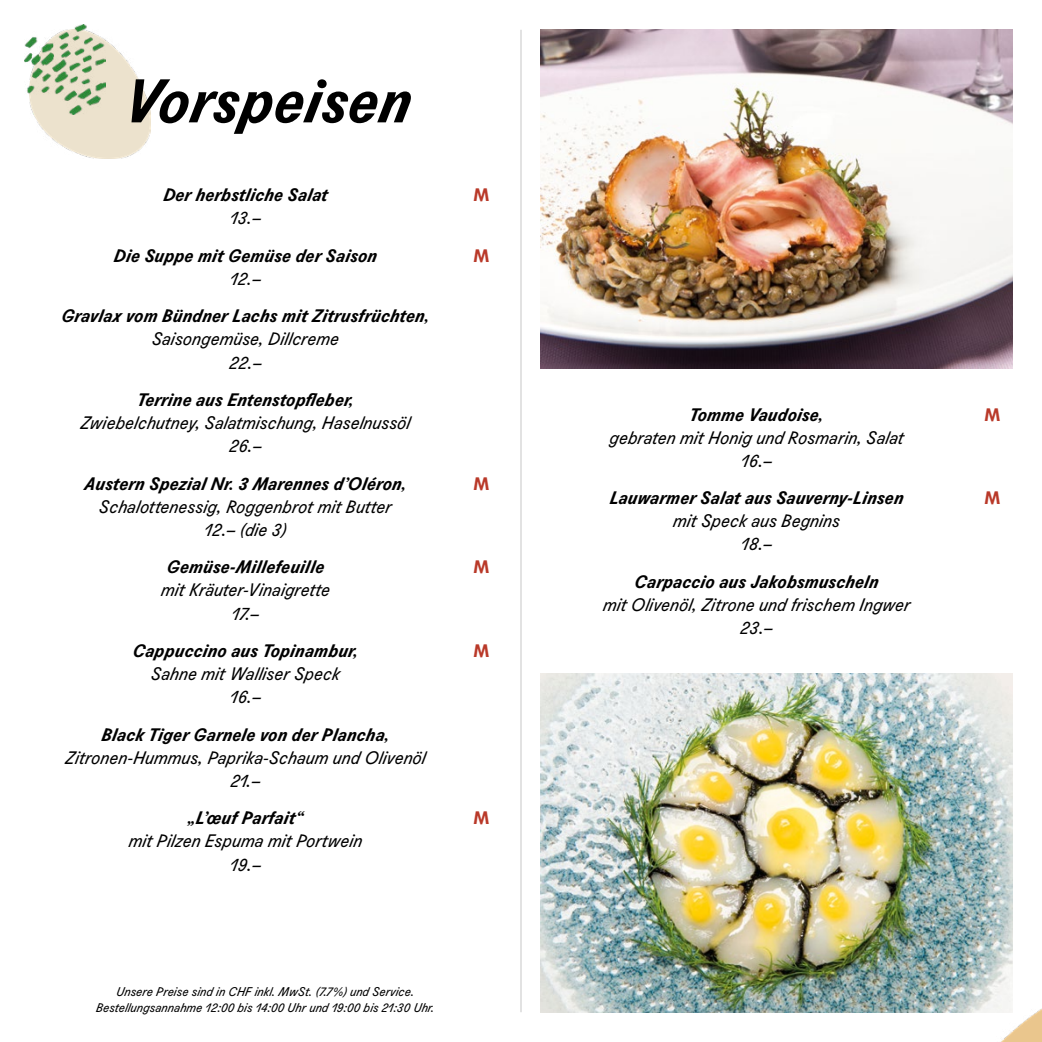
<style>
.page{position:relative;width:1042px;height:1042px;background:#fff}
.page>*{position:absolute;margin:0;border:0;box-sizing:border-box;transform-origin:0 0}
.t1{font:italic 700 59.5px "Agipo";color:#000}
.t2{font:italic 17.5px/23.1px "Agipo";color:#000;text-align:center}
.t3{font:italic 700 17.5px "Agipo";color:#000}
.t4{font:700 17.5px "Agipo";color:#b93929}
.t5{font:italic 12.25px/16.1px "Agipo";color:#000;text-align:center}
</style>
<div class="page">
<img style="left:33px;top:40px;width:118px;height:119px">
<img style="left:25px;top:25px;width:81px;height:89px">
<hr style="left:521px;top:30px;width:1px;height:982px;background:#c6c6c6">
<img style="left:897px;top:995px;width:145px;height:47px">
<img style="left:541px;top:674px;width:471px;height:338px">
<img style="left:541px;top:30px;width:471px;height:338px">
<h1 class="t1" style="left:124px;top:54px;width:289px">Vorspeisen</h1>
<p class="t3" style="left:163px;top:181px;width:166px">Der herbstliche Salat</p>
<p class="t2" style="left:230px;top:205px;width:33px">13.–</p>
<p class="t3" style="left:114px;top:242px;width:265px">Die Suppe mit Gemüse der Saison</p>
<p class="t2" style="left:230px;top:266px;width:33px">12.–</p>
<p class="t3" style="left:61px;top:302px;width:370px">Gravlax vom Bündner Lachs mit Zitrusfrüchten,</p>
<p class="t2" style="left:152px;top:326px;width:189px">Saisongemüse, Dillcreme<br>22.–</p>
<p class="t3" style="left:137px;top:386px;width:218px">Terrine aus Entenstopfleber,</p>
<p class="t2" style="left:81px;top:410px;width:331px">Zwiebelchutney, Salatmischung, Haselnussöl<br>26.–</p>
<p class="t3" style="left:84px;top:470px;width:324px">Austern Spezial Nr. 3 Marennes d’Oléron,</p>
<p class="t2" style="left:99px;top:493px;width:294px">Schalottenessig, Roggenbrot mit Butter<br>12.– (die 3)</p>
<p class="t3" style="left:167px;top:553px;width:159px">Gemüse-Millefeuille</p>
<p class="t2" style="left:161px;top:577px;width:170px">mit Kräuter-Vinaigrette<br>17.–</p>
<p class="t3" style="left:133px;top:637px;width:227px">Cappuccino aus Topinambur,</p>
<p class="t2" style="left:151px;top:661px;width:190px">Sahne mit Walliser Speck<br>16.–</p>
<p class="t3" style="left:101px;top:721px;width:290px">Black Tiger Garnele von der Plancha,</p>
<p class="t2" style="left:65px;top:744px;width:362px">Zitronen-Hummus, Paprika-Schaum und Olivenöl<br>21.–</p>
<p class="t3" style="left:188px;top:804px;width:117px">„L’œuf Parfait“</p>
<p class="t2" style="left:129px;top:828px;width:235px">mit Pilzen Espuma mit Portwein<br>19.–</p>
<p class="t4" style="left:473px;top:181px;width:18px">M</p>
<p class="t4" style="left:473px;top:242px;width:18px">M</p>
<p class="t4" style="left:473px;top:470px;width:18px">M</p>
<p class="t4" style="left:473px;top:553px;width:18px">M</p>
<p class="t4" style="left:473px;top:637px;width:18px">M</p>
<p class="t4" style="left:473px;top:804px;width:18px">M</p>
<p class="t5" style="left:96px;top:982px;width:340px">Unsere Preise sind in CHF inkl. MwSt. (7.7%) und Service.<br>Bestellungsannahme 12:00 bis 14:00 Uhr und 19:00 bis 21:30 Uhr.</p>
<p class="t3" style="left:689px;top:400px;width:136px">Tomme Vaudoise,</p>
<p class="t2" style="left:609px;top:424px;width:296px">gebraten mit Honig und Rosmarin, Salat<br>16.–</p>
<p class="t3" style="left:610px;top:484px;width:295px">Lauwarmer Salat aus Sauverny-Linsen</p>
<p class="t2" style="left:673px;top:508px;width:169px">mit Speck aus Begnins<br>18.–</p>
<p class="t3" style="left:634px;top:568px;width:246px">Carpaccio aus Jakobsmuscheln</p>
<p class="t2" style="left:603px;top:592px;width:309px">mit Olivenöl, Zitrone und frischem Ingwer<br>23.–</p>
<p class="t4" style="left:984px;top:400px;width:18px">M</p>
<p class="t4" style="left:984px;top:484px;width:18px">M</p>
</div>
